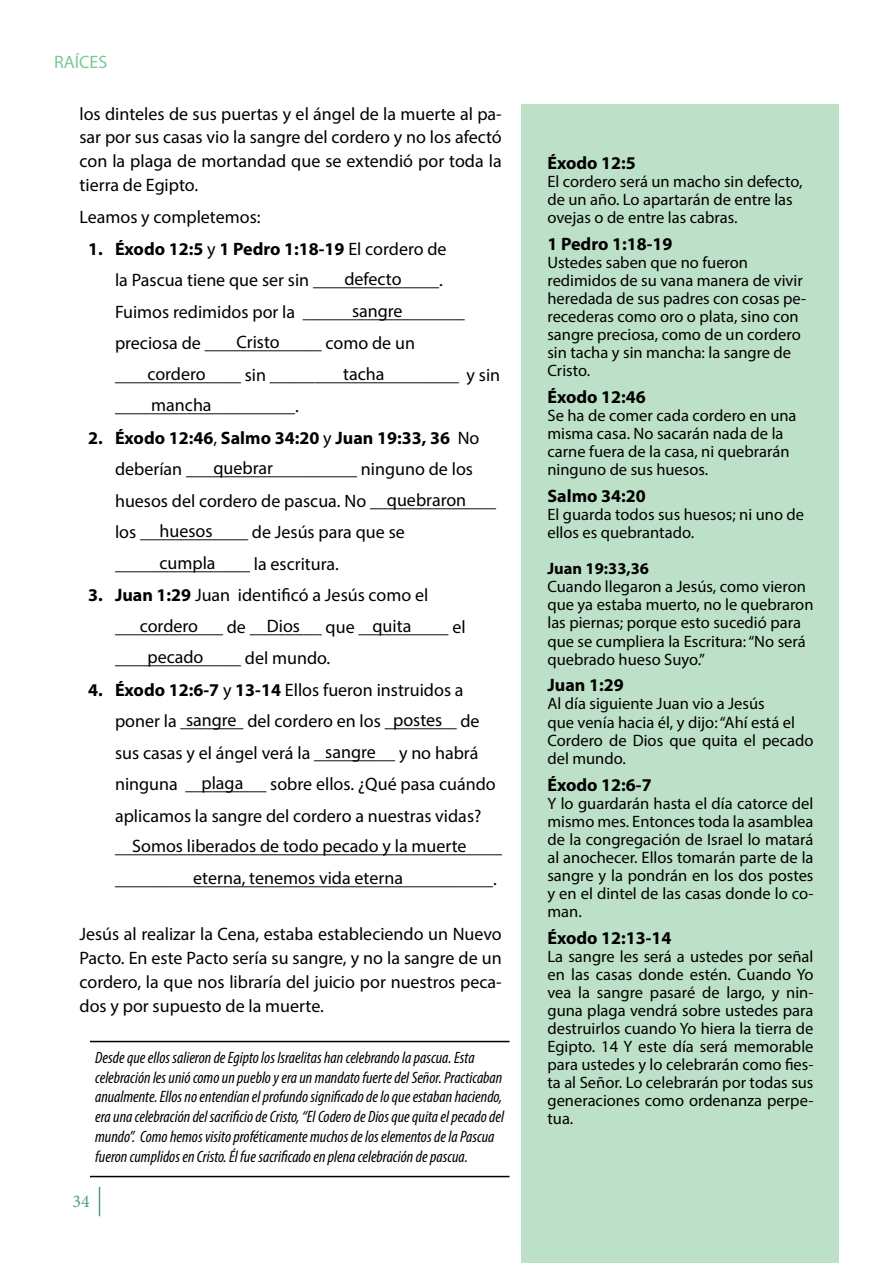
<style>
.page{position:relative;width:893px;height:1263px;background:#fff}
.page>*{position:absolute;margin:0;border:0;box-sizing:border-box;transform-origin:0 0}
.t1{font:18px/31.5px "Myriad Pro";color:#000}
.t2{font:700 18px "Myriad Pro";color:#000}
.t3{font:18px "Myriad Pro";color:#7cc89a}
.t4{font:18px "Minion Pro";color:#4fa275}
.t5{font:16.5px/18px "Myriad Pro";color:#000}
.t6{font:italic condensed 16.5px/19.8px "Myriad Pro";color:#000}
.t7{font:700 16.5px "Myriad Pro";color:#000}
.s1{font-weight:700}
</style>
<div class="page">
<svg style="left:99px;top:1187px;width:1px;height:29px"></svg>
<div style="left:522px;top:104px;width:317px;height:1159px;background:#bde1c8"></div>
<hr style="left:90px;top:1041px;width:419px;height:1px;background:#000">
<hr style="left:90px;top:1176px;width:419px;height:1px;background:#000">
<p class="t3" style="left:54px;top:50px;width:55px">RAÍCES</p>
<p class="t1" style="left:80px;top:101px;width:424px;line-height:24px;text-align:justify">los dinteles de sus puertas y el ángel de la muerte al pa&shy;sar por sus casas vio la sangre del cordero y no los afectó con la plaga de mortandad que se extendió por toda la tierra de Egipto.</p>
<p class="t1" style="left:80px;top:201px;width:183px">Leamos y completemos:</p>
<p class="t1" style="left:115px;top:232px;width:387px;text-indent:-27px"><span class="s1">1. Éxodo 12:5</span> y <span class="s1">1 Pedro 1:18-19</span> El cordero de<br>la Pascua tiene que ser sin ______________.<br>Fuimos redimidos por la __________________ preciosa de _____________ como de un ______________ sin _____________________ y sin ____________________.</p>
<p class="t1" style="left:115px;top:421px;width:383px;text-indent:-27px"><span class="s1">2. Éxodo 12:46</span>, <span class="s1">Salmo 34:20</span> y <span class="s1">Juan 19:33, 36</span> No deberían ___________________ ninguno de los huesos del cordero de pascua. No ______________ los ____________ de Jesús para que se _______________ la escritura.</p>
<p class="t1" style="left:115px;top:579px;width:352px;text-indent:-27px"><span class="s1">3. Juan 1:29</span> Juan identificó a Jesús como el ____________ de ________ que __________ el ______________ del mundo.</p>
<p class="t1" style="left:115px;top:673px;width:389px;text-indent:-27px"><span class="s1">4. Éxodo 12:6-7</span> y <span class="s1">13-14</span> Ellos fueron instruidos a poner la _______ del cordero en los ________ de sus casas y el ángel verá la _________ y no habrá ninguna _________ sobre ellos. ¿Qué pasa cuándo aplicamos la sangre del cordero a nuestras vidas? ___________________________________________ __________________________________________.</p>
<p class="t1" style="left:344px;top:263px;width:60px;text-align:center">defecto sangre</p>
<p class="t1" style="left:236px;top:326px;width:45px">Cristo</p>
<p class="t1" style="left:147px;top:358px;width:60px">cordero</p>
<p class="t1" style="left:343px;top:358px;width:43px">tacha</p>
<p class="t1" style="left:151px;top:389px;width:62px">mancha</p>
<p class="t1" style="left:213px;top:452px;width:61px">quebrar</p>
<p class="t1" style="left:387px;top:484px;width:81px">quebraron</p>
<p class="t1" style="left:159px;top:515px;width:58px">huesos cumpla</p>
<p class="t1" style="left:140px;top:610px;width:60px">cordero</p>
<p class="t1" style="left:267px;top:610px;width:35px">Dios</p>
<p class="t1" style="left:372px;top:610px;width:40px">quita</p>
<p class="t1" style="left:147px;top:641px;width:58px">pecado</p>
<p class="t1" style="left:186px;top:704px;width:52px">sangre</p>
<p class="t1" style="left:393px;top:704px;width:51px">postes</p>
<p class="t1" style="left:325px;top:736px;width:52px">sangre</p>
<p class="t1" style="left:201px;top:767px;width:43px">plaga</p>
<p class="t1" style="left:132px;top:830px;width:336px;text-align:center">Somos liberados de todo pecado y la muerte eterna, tenemos vida eterna</p>
<p class="t1" style="left:80px;top:922px;width:424px;line-height:24px;text-align:justify">Jesús al realizar la Cena, estaba estableciendo un Nuevo Pacto. En este Pacto sería su sangre, y no la sangre de un cordero, la que nos libraría del juicio por nuestros peca&shy;dos y por supuesto de la muerte.</p>
<p class="t6" style="left:95px;top:1047px;width:410px">Desde que ellos salieron de Egipto los Israelitas han celebrando la pascua. Esta celebración les unió como un pueblo y era un mandato fuerte del Señor. Practicaban anualmente. Ellos no entendían el profundo significado de lo que estaban haciendo, era una celebración del sacrificio de Cristo, “El Codero de Dios que quita el pecado del mundo”. Como hemos visito proféticamente muchos de los elementos de la Pascua fueron cumplidos en Cristo. Él fue sacrificado en plena celebración de pascua.</p>
<p class="t4" style="left:73px;top:1189px;width:19px">34</p>
<p class="t2" style="left:547px;top:152px;width:90px">Éxodo 12:5</p>
<p class="t5" style="left:547px;top:173px;width:257px">El cordero será un macho sin defecto, de un año. Lo apartarán de entre las ovejas o de entre las cabras.</p>
<p class="t2" style="left:547px;top:233px;width:127px">1 Pedro 1:18-19</p>
<p class="t5" style="left:547px;top:254px;width:260px">Ustedes saben que no fueron redimidos de su vana manera de vivir heredada de sus padres con cosas pe&shy;recederas como oro o plata, sino con sangre preciosa, como de un cordero sin tacha y sin mancha: la sangre de<br>Cristo.</p>
<p class="t2" style="left:547px;top:386px;width:100px">Éxodo 12:46</p>
<p class="t5" style="left:547px;top:407px;width:251px">Se ha de comer cada cordero en una misma casa. No sacarán nada de la carne fuera de la casa, ni quebrarán ninguno de sus huesos.</p>
<p class="t2" style="left:547px;top:485px;width:100px">Salmo 34:20</p>
<p class="t5" style="left:547px;top:506px;width:258px">El guarda todos sus huesos; ni uno de ellos es quebrantado.</p>
<p class="t7" style="left:547px;top:558px;width:103px">Juan 19:33,36</p>
<p class="t5" style="left:547px;top:578px;width:268px">Cuando llegaron a Jesús, como vieron que ya estaba muerto, no le quebraron las piernas; porque esto sucedió para que se cumpliera la Escritura: “No será quebrado hueso Suyo.”</p>
<p class="t2" style="left:547px;top:674px;width:78px">Juan 1:29</p>
<p class="t5" style="left:547px;top:695px;width:268px">Al día siguiente Juan vio a Jesús<br>que venía hacia él, y dijo: “Ahí está el<br>Cordero de Dios que quita el pecado del mundo.</p>
<p class="t2" style="left:547px;top:773px;width:106px">Éxodo 12:6-7</p>
<p class="t5" style="left:547px;top:794px;width:268px;text-align:justify">Y lo guardarán hasta el día catorce del mismo mes. Entonces toda la asamblea de la congregación de Israel lo matará al anochecer. Ellos tomarán parte de la sangre y la pondrán en los dos postes y en el dintel de las casas donde lo co&shy;man.</p>
<p class="t2" style="left:547px;top:926px;width:126px">Éxodo 12:13-14</p>
<p class="t5" style="left:547px;top:947px;width:268px;text-align:justify">La sangre les será a ustedes por señal en las casas donde estén. Cuando Yo vea la sangre pasaré de largo, y nin&shy;guna plaga vendrá sobre ustedes para destruirlos cuando Yo hiera la tierra de Egipto. 14 Y este día será memorable para ustedes y lo celebrarán como fies&shy;ta al Señor. Lo celebrarán por todas sus generaciones como ordenanza perpe&shy;tua.</p>
</div>
